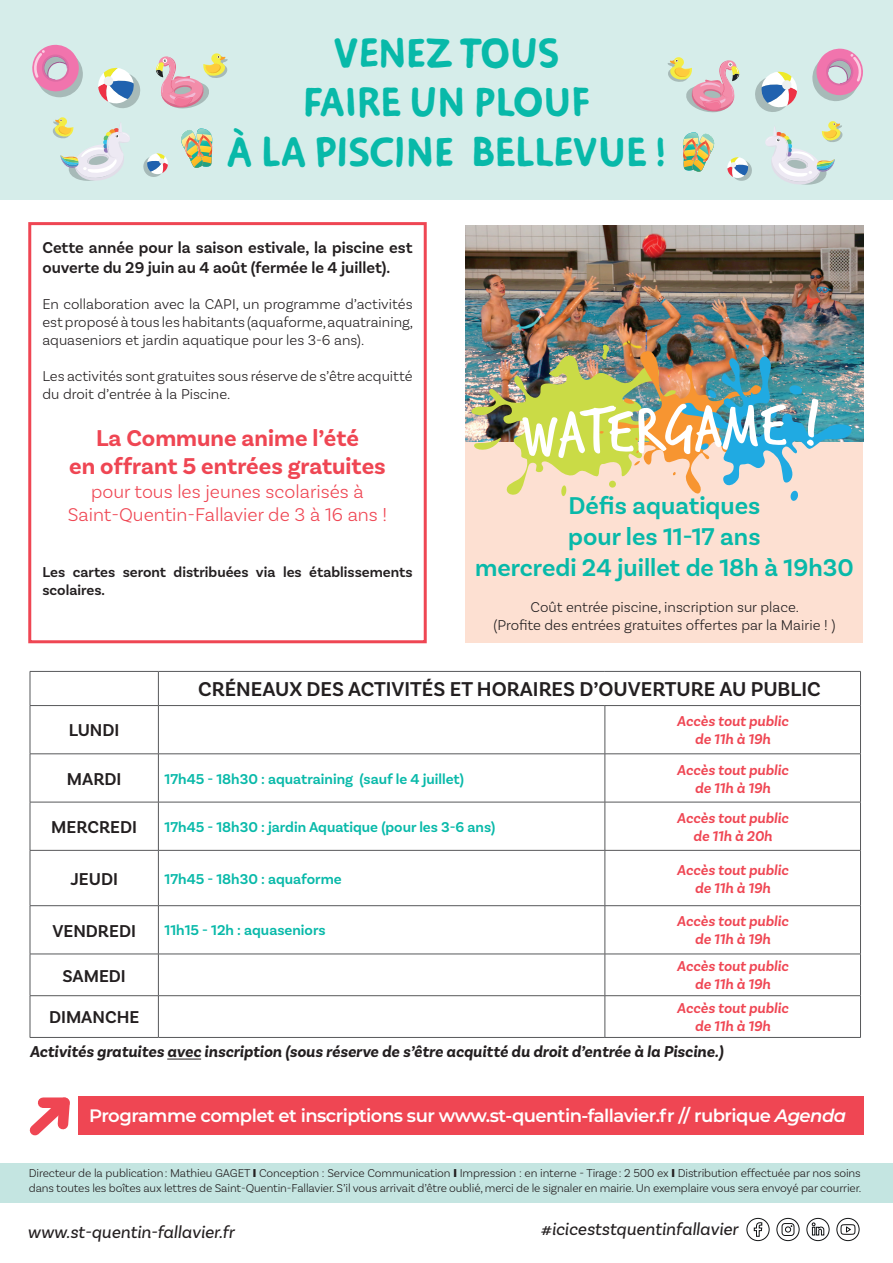
<style>
.page{position:relative;width:893px;height:1263px;background:#fff}
.page>*{position:absolute;margin:0;border:0;box-sizing:border-box;transform-origin:0 0}
.t1{font:67.5px "Verveine";color:#fff}
.t2{font:700 46.5px/49.5px "Duper";letter-spacing:.01em;color:#08b9a9;text-align:center}
.t3{font:600 25.5px/30.6px "Basic Sans";color:#08b9a9;text-align:center}
.t4{font:700 24px/28.8px "Basic Sans";color:#ef4653;text-align:center}
.t5{font:600 21px "Basic Sans";color:#231f20}
.t6{font:300 19.5px/23.4px "Basic Sans";color:#ef4653;text-align:center}
.t7{font:600 18px "Montserrat";letter-spacing:-.03em;color:#fff}
.t8{font:italic 18px "Basic Sans";color:#231f20}
.t9{font:600 18px "Basic Sans";color:#231f20}
.t10{font:italic 700 16.5px "Basic Sans";color:#231f20}
.t11{font:600 16.5px/19.8px "Basic Sans";color:#231f20}
.t12{font:300 15px/18px "Basic Sans";color:#231f20;text-align:justify}
.t13{font:italic 600 15px/18px "Basic Sans";color:#ef4653;text-align:center}
.t14{font:600 15px "Basic Sans";color:#08b9a9}
.t15{font:600 15px/18px "Basic Sans";color:#231f20}
.t16{font:300 12px/15px "Basic Sans";letter-spacing:-.01em;color:#231f20}
.s1{font-style:italic}
.s2{font-weight:900}
</style>
<div class="page">
<div style="left:0;top:0;width:893px;height:200px;background:#d6edea"></div>
<div style="left:0;top:1163px;width:893px;height:39px;background:#c4e5e1"></div>
<div style="left:782px;top:1223px;width:12px;height:13px;border:1px solid #111314;border-radius:3px"></div>
<svg style="left:785px;top:1225px;width:8px;height:7px"></svg>
<div style="left:776px;top:1218px;width:24px;height:23px;border:1px solid #111314;border-radius:50%"></div>
<svg style="left:840px;top:1218px;width:16px;height:23px"></svg>
<div style="left:836px;top:1218px;width:24px;height:23px;border:1px solid #111314;border-radius:50%"></div>
<svg style="left:753px;top:1222px;width:10px;height:15px"></svg>
<div style="left:746px;top:1218px;width:24px;height:23px;border:1px solid #111314;border-radius:50%"></div>
<svg style="left:812px;top:1222px;width:13px;height:14px"></svg>
<div style="left:806px;top:1218px;width:24px;height:23px;border:1px solid #111314;border-radius:50%"></div>
<div style="left:466px;top:333px;width:397px;height:310px;background:#fde0d2"></div>
<div style="left:28px;top:222px;width:399px;height:421px;border:3px solid #ef4653"></div>
<img style="left:466px;top:225px;width:397px;height:216px">
<hr style="left:167px;top:1059px;width:34px;height:1px;background:#231f20">
<div style="left:78px;top:1096px;width:785px;height:38px;background:#ef4653"></div>
<svg style="left:29px;top:1097px;width:50px;height:39px"></svg>
<svg style="left:159px;top:754px;width:701px;height:200px"></svg>
<hr style="left:30px;top:671px;width:128px;height:1px;background:#57585a">
<hr style="left:30px;top:672px;width:1px;height:33px;background:#57585a">
<hr style="left:158px;top:671px;width:447px;height:1px;background:#57585a">
<hr style="left:158px;top:672px;width:1px;height:33px;background:#57585a">
<hr style="left:605px;top:671px;width:256px;height:1px;background:#57585a">
<hr style="left:860px;top:672px;width:1px;height:33px;background:#57585a">
<hr style="left:30px;top:705px;width:128px;height:1px;background:#57585a">
<hr style="left:30px;top:706px;width:1px;height:47px;background:#57585a">
<hr style="left:158px;top:705px;width:447px;height:1px;background:#57585a">
<hr style="left:158px;top:706px;width:1px;height:47px;background:#57585a">
<hr style="left:605px;top:705px;width:256px;height:1px;background:#57585a">
<hr style="left:605px;top:706px;width:1px;height:47px;background:#57585a">
<hr style="left:860px;top:706px;width:1px;height:47px;background:#57585a">
<hr style="left:30px;top:753px;width:128px;height:1px;background:#57585a">
<hr style="left:30px;top:754px;width:1px;height:48px;background:#57585a">
<hr style="left:30px;top:802px;width:128px;height:1px;background:#57585a">
<hr style="left:30px;top:802px;width:1px;height:48px;background:#57585a">
<hr style="left:30px;top:850px;width:128px;height:1px;background:#57585a">
<hr style="left:30px;top:850px;width:1px;height:55px;background:#57585a">
<hr style="left:158px;top:850px;width:1px;height:55px;background:#57585a">
<hr style="left:605px;top:850px;width:1px;height:55px;background:#57585a">
<hr style="left:860px;top:850px;width:1px;height:55px;background:#57585a">
<hr style="left:30px;top:905px;width:128px;height:1px;background:#57585a">
<hr style="left:30px;top:906px;width:1px;height:48px;background:#57585a">
<hr style="left:158px;top:905px;width:447px;height:1px;background:#57585a">
<hr style="left:158px;top:906px;width:1px;height:48px;background:#57585a">
<hr style="left:605px;top:905px;width:256px;height:1px;background:#57585a">
<hr style="left:605px;top:906px;width:1px;height:48px;background:#57585a">
<hr style="left:860px;top:906px;width:1px;height:48px;background:#57585a">
<hr style="left:30px;top:954px;width:128px;height:1px;background:#57585a">
<hr style="left:30px;top:954px;width:1px;height:41px;background:#57585a">
<hr style="left:158px;top:954px;width:447px;height:1px;background:#57585a">
<hr style="left:158px;top:954px;width:1px;height:41px;background:#57585a">
<hr style="left:605px;top:954px;width:256px;height:1px;background:#57585a">
<hr style="left:605px;top:954px;width:1px;height:41px;background:#57585a">
<hr style="left:860px;top:954px;width:1px;height:41px;background:#57585a">
<hr style="left:30px;top:995px;width:128px;height:1px;background:#57585a">
<hr style="left:30px;top:996px;width:1px;height:41px;background:#57585a">
<hr style="left:158px;top:995px;width:447px;height:1px;background:#57585a">
<hr style="left:158px;top:996px;width:1px;height:41px;background:#57585a">
<hr style="left:605px;top:995px;width:256px;height:1px;background:#57585a">
<hr style="left:605px;top:996px;width:1px;height:41px;background:#57585a">
<hr style="left:860px;top:996px;width:1px;height:41px;background:#57585a">
<hr style="left:30px;top:1037px;width:128px;height:1px;background:#57585a">
<hr style="left:158px;top:1037px;width:447px;height:1px;background:#57585a">
<hr style="left:605px;top:1037px;width:256px;height:1px;background:#57585a">
<hr style="left:158px;top:753px;width:447px;height:1px;background:#57585a">
<hr style="left:158px;top:754px;width:1px;height:48px;background:#57585a">
<hr style="left:605px;top:753px;width:256px;height:1px;background:#57585a">
<hr style="left:605px;top:754px;width:1px;height:48px;background:#57585a">
<hr style="left:860px;top:754px;width:1px;height:48px;background:#57585a">
<hr style="left:158px;top:802px;width:447px;height:1px;background:#57585a">
<hr style="left:158px;top:802px;width:1px;height:48px;background:#57585a">
<hr style="left:605px;top:802px;width:256px;height:1px;background:#57585a">
<hr style="left:158px;top:850px;width:447px;height:1px;background:#57585a">
<hr style="left:605px;top:850px;width:256px;height:1px;background:#57585a">
<hr style="left:605px;top:802px;width:1px;height:48px;background:#57585a">
<hr style="left:860px;top:802px;width:1px;height:48px;background:#57585a">
<img style="left:470px;top:332px;width:383px;height:169px">
<svg style="left:32px;top:44px;width:51px;height:53px"></svg>
<svg style="left:98px;top:68px;width:42px;height:40px"></svg>
<svg style="left:156px;top:53px;width:72px;height:56px"></svg>
<svg style="left:53px;top:117px;width:77px;height:64px"></svg>
<svg style="left:143px;top:153px;width:25px;height:24px"></svg>
<svg style="left:181px;top:129px;width:32px;height:39px"></svg>
<svg style="left:812px;top:48px;width:51px;height:53px"></svg>
<svg style="left:755px;top:72px;width:42px;height:40px"></svg>
<svg style="left:668px;top:57px;width:71px;height:56px"></svg>
<svg style="left:765px;top:121px;width:78px;height:64px"></svg>
<svg style="left:727px;top:157px;width:25px;height:24px"></svg>
<svg style="left:683px;top:132px;width:31px;height:40px"></svg>
<h2 class="t2" style="left:227px;top:29px;width:440px">VENEZ TOUS<br>FAIRE UN PLOUF<br>À LA PISCINE BELLEVUE !</h2>
<p class="t11" style="left:42px;top:238px;width:372px">Cette année pour la saison estivale, la piscine est ouverte du 29 juin au 4 août (fermée le 4 juillet).</p>
<p class="t12" style="left:42px;top:294px;width:372px">En collaboration avec la CAPI, un programme d’activités est proposé à tous les habitants (aquaforme, aquatraining, aquaseniors et jardin aquatique pour les 3-6 ans).</p>
<p class="t12" style="left:42px;top:366px;width:372px">Les activités sont gratuites sous réserve de s’être acquitté du droit d’entrée à la Piscine.</p>
<h3 class="t4" style="left:69px;top:423px;width:318px">La Commune anime l’été<br>en offrant 5 entrées gratuites</h3>
<h3 class="t6" style="left:68px;top:479px;width:321px">pour tous les jeunes scolarisés à<br>Saint-Quentin-Fallavier de 3 à 16 ans !</h3>
<p class="t15" style="left:42px;top:563px;width:372px">Les cartes seront distribuées via les établissements scolaires.</p>
<h1 class="t1" style="left:519px;top:389px;width:301px;rotate:-3deg">WATERGAME !</h1>
<h3 class="t3" style="left:475px;top:491px;width:380px">Défis aquatiques<br>pour les 11-17 ans<br>mercredi 24 juillet de 18h à 19h30</h3>
<p class="t12" style="left:493px;top:597px;width:344px;text-align:center">Coût entrée piscine, inscription sur place.<br>(Profite des entrées gratuites offertes par la Mairie ! )</p>
<h3 class="t5" style="left:198px;top:677px;width:624px">CRÉNEAUX DES ACTIVITÉS ET HORAIRES D’OUVERTURE AU PUBLIC</h3>
<p class="t9" style="left:69px;top:720px;width:52px">LUNDI</p>
<p class="t13" style="left:677px;top:712px;width:113px">Accès tout public de 11h à 19h</p>
<p class="t9" style="left:67px;top:768px;width:56px">MARDI</p>
<p class="t14" style="left:165px;top:769px;width:301px">17h45 - 18h30 : aquatraining (sauf le 4 juillet)</p>
<p class="t13" style="left:677px;top:761px;width:113px">Accès tout public de 11h à 19h</p>
<p class="t9" style="left:51px;top:816px;width:87px">MERCREDI</p>
<p class="t14" style="left:165px;top:818px;width:332px">17h45 - 18h30 : jardin Aquatique (pour les 3-6 ans)</p>
<p class="t13" style="left:677px;top:809px;width:113px">Accès tout public de 11h à 20h</p>
<p class="t9" style="left:70px;top:868px;width:49px">JEUDI</p>
<p class="t14" style="left:165px;top:870px;width:179px">17h45 - 18h30 : aquaforme</p>
<p class="t13" style="left:677px;top:861px;width:113px">Accès tout public de 11h à 19h</p>
<p class="t9" style="left:52px;top:920px;width:85px">VENDREDI</p>
<p class="t14" style="left:165px;top:921px;width:162px">11h15 - 12h : aquaseniors</p>
<p class="t13" style="left:677px;top:912px;width:113px">Accès tout public de 11h à 19h</p>
<p class="t9" style="left:62px;top:965px;width:65px">SAMEDI</p>
<p class="t13" style="left:677px;top:957px;width:113px">Accès tout public de 11h à 19h</p>
<p class="t9" style="left:49px;top:1006px;width:92px">DIMANCHE</p>
<p class="t13" style="left:677px;top:999px;width:113px">Accès tout public de 11h à 19h</p>
<p class="t10" style="left:30px;top:1042px;width:695px">Activités gratuites avec inscription (sous réserve de s’être acquitté du droit d’entrée à la Piscine.)</p>
<p class="t7" style="left:89px;top:1103px;width:759px">Programme complet et inscriptions sur www.st-quentin-fallavier.fr // rubrique <span class="s1">Agenda</span></p>
<p class="t16" style="left:29px;top:1166px;width:834px">Directeur de la publication: Mathieu GAGET <span class="s2">I</span> Conception : Service Communication <span class="s2">I</span> Impression : en interne - Tirage: 2 500 ex <span class="s2">I</span> Distribution effectuée par nos soins dans toutes les boîtes aux lettres de Saint-Quentin-Fallavier. S’il vous arrivait d’être oublié, merci de le signaler en mairie. Un exemplaire vous sera envoyé par courrier.</p>
<p class="t8" style="left:28px;top:1221px;width:208px">www.st-quentin-fallavier.fr</p>
<p class="t8" style="left:540px;top:1218px;width:199px">#iciceststquentinfallavier</p>
</div>
